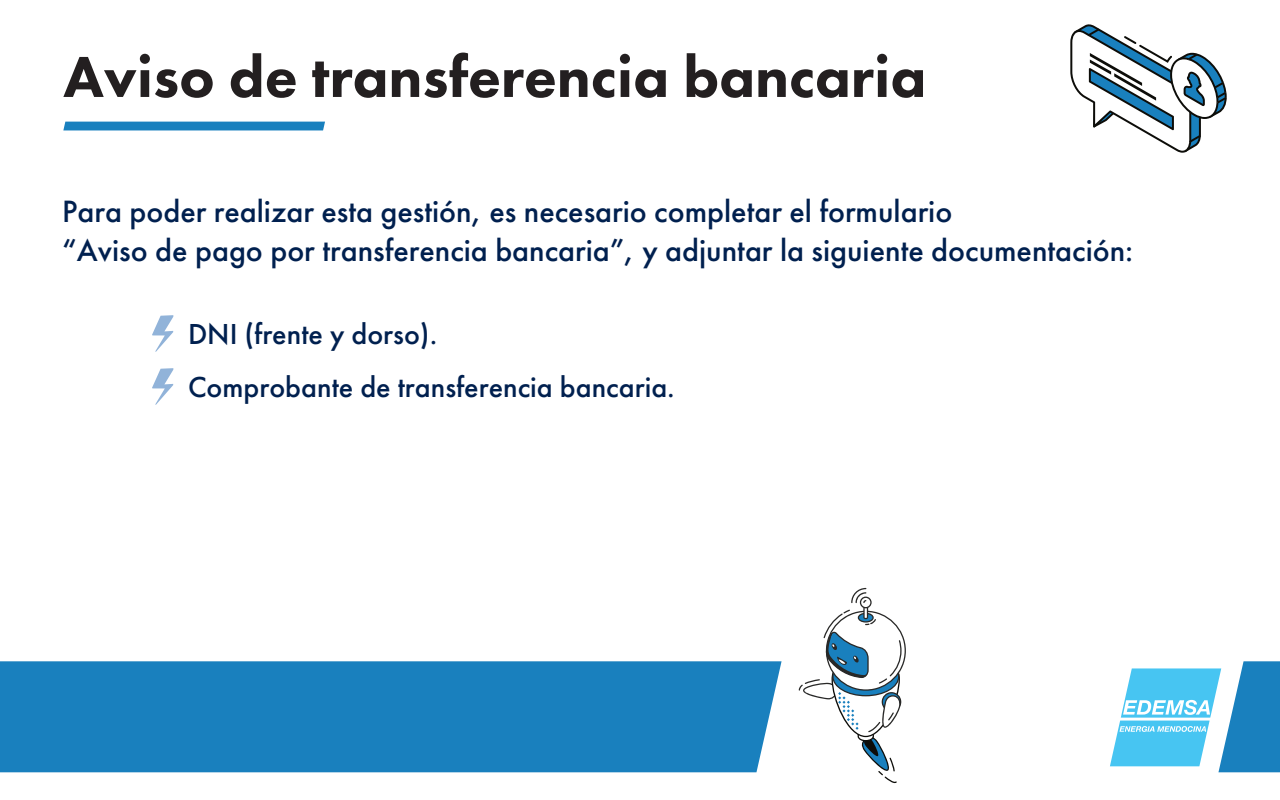
<style>
.page{position:relative;width:1280px;height:800px;background:#fff}
.page>*{position:absolute;margin:0;border:0;box-sizing:border-box;transform-origin:0 0}
.t1{font:800 60px "Futura PT";color:#231f20}
.t2{font:500 32px/38.4px "Futura PT";color:#00204f}
.t3{font:500 30px/53px "Futura PT";color:#00204f}
</style>
<div class="page">
<div style="left:0;top:661px;width:782px;height:111px;background:#1980be"></div>
<svg style="left:1110px;top:661px;width:170px;height:111px"></svg>
<div style="left:63px;top:122px;width:262px;height:8px;background:#1980be"></div>
<svg style="left:1070px;top:24px;width:157px;height:129px"></svg>
<svg style="left:799px;top:588px;width:107px;height:195px"></svg>
<svg style="left:152px;top:315px;width:21px;height:37px"></svg>
<svg style="left:152px;top:368px;width:21px;height:37px"></svg>
<h1 class="t1" style="left:63px;top:39px;width:865px">Aviso de transferencia bancaria</h1>
<p class="t2" style="left:62px;top:192px;width:1073px">Para poder realizar esta gestión, es necesario completar el formulario<br>“Aviso de pago por transferencia bancaria”, y adjuntar la siguiente documentación:</p>
<p class="t3" style="left:188px;top:307px;width:488px">DNI (frente y dorso).<br>Comprobante de transferencia bancaria.</p>
</div>
